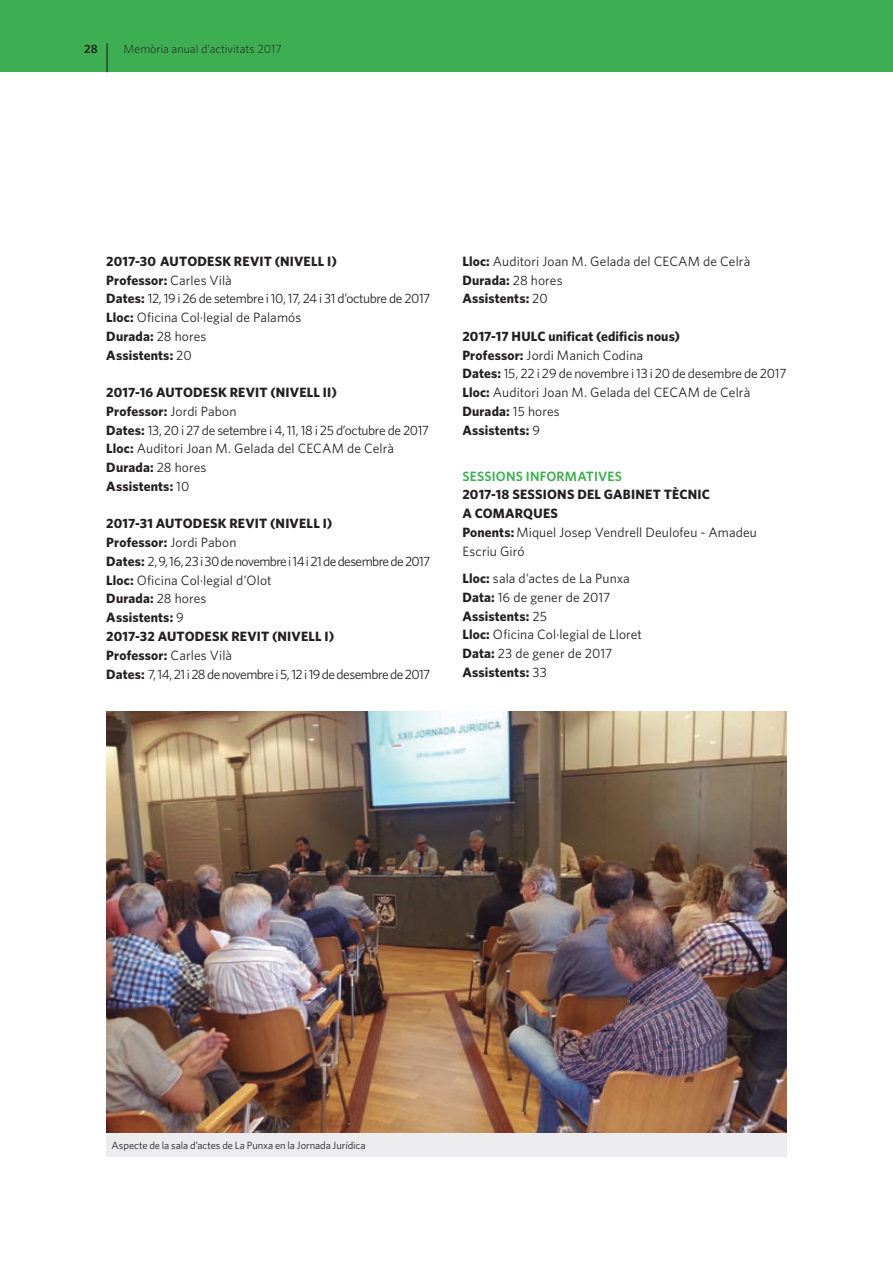
<style>
.page{position:relative;width:893px;height:1263px;background:#fff}
.page>*{position:absolute;margin:0;border:0;box-sizing:border-box;transform-origin:0 0}
.t1{font:13.5px/18.8px "Whitney";color:#231f20}
.t2{font:13.5px/18.8px "Whitney";letter-spacing:-.04em;color:#231f20}
.t3{font:13.5px/18.8px "Whitney";letter-spacing:-.025em;color:#231f20}
.t4{font:700 13.5px/18.8px "Whitney";letter-spacing:.015em;color:#231f20}
.t5{font:600 13.5px "Whitney";letter-spacing:.015em;color:#3dae51}
.t6{font:300 12px "Whitney";color:#231f20}
.t7{font:600 12px "Whitney";color:#231f20}
.t8{font:10.5px "Whitney";letter-spacing:-.005em;color:#231f20}
.s1{font-weight:700}
.s2{font-weight:400}
</style>
<div class="page">
<div style="left:0;top:0;width:893px;height:72px;background:#3dae51"></div>
<hr style="left:106px;top:43px;width:2px;height:29px;background:#231f20">
<img style="left:106px;top:712px;width:680px;height:421px">
<div style="left:106px;top:1133px;width:681px;height:24px;background:#ececee"></div>
<p class="t7" style="left:84px;top:41px;width:15px">28</p>
<p class="t6" style="left:124px;top:42px;width:160px">Memòria anual d’activitats 2017</p>
<p class="t3" style="left:106px;top:252px;width:326px"><span class="s1">2017-30 AUTODESK REVIT (NIVELL I)<br>Professor:</span> Carles Vilà<br><span class="s1">Dates:</span> 12, 19 i 26 de setembre i 10, 17, 24 i 31 d’octubre de 2017<br><span class="s1">Lloc:</span> Oficina Col·legial de Palamós<br><span class="s1">Durada:</span> 28 hores<br><span class="s1">Assistents:</span> 20</p>
<p class="t1" style="left:106px;top:383px;width:324px"><span class="s1">2017-16 AUTODESK REVIT (NIVELL II)<br>Professor:</span> Jordi Pabon<br><span class="s1">Dates:</span> 13, 20 i 27 de setembre i 4, 11, 18 i 25 d’octubre de 2017<br><span class="s1">Lloc:</span> Auditori Joan M. Gelada del CECAM de Celrà<br><span class="s1">Durada:</span> 28 hores<br><span class="s1">Assistents:</span> 10</p>
<p class="t2" style="left:106px;top:514px;width:326px"><span class="s1">2017-31 AUTODESK REVIT (NIVELL I)<br>Professor:</span> Jordi Pabon<br><span class="s1">Dates:</span> 2, 9, 16, 23 i 30 de novembre i 14 i 21 de desembre de 2017<br><span class="s1">Lloc:</span> Oficina Col·legial d’Olot<br><span class="s1">Durada:</span> 28 hores<br><span class="s1">Assistents:</span> 9<br><span class="s1">2017-32 AUTODESK REVIT (NIVELL I)<br>Professor:</span> Carles Vilà<br><span class="s1">Dates:</span> 7, 14, 21 i 28 de novembre i 5, 12 i 19 de desembre de 2017</p>
<p class="t1" style="left:462px;top:252px;width:289px"><span class="s1">Lloc:</span> Auditori Joan M. Gelada del CECAM de Celrà<br><span class="s1">Durada:</span> 28 hores<br><span class="s1">Assistents:</span> 20</p>
<p class="t1" style="left:462px;top:327px;width:326px"><span class="s1">2017-17 HULC unificat (edificis nous)<br>Professor:</span> Jordi Manich Codina<br><span class="s1">Dates:</span> 15, 22 i 29 de novembre i 13 i 20 de desembre de 2017<br><span class="s1">Lloc:</span> Auditori Joan M. Gelada del CECAM de Celrà <span class="s1">Durada:</span> 15 hores<br><span class="s1">Assistents:</span> 9</p>
<p class="t5" style="left:462px;top:468px;width:161px">SESSIONS INFORMATIVES</p>
<p class="t4" style="left:462px;top:485px;width:296px">2017-18 SESSIONS DEL GABINET TÈCNIC<br>A COMARQUES<br>Ponents:<span class="s2">Miquel Josep Vendrell Deulofeu - Amadeu<br>Escriu Giró</span></p>
<p class="t1" style="left:462px;top:569px;width:181px"><span class="s1">Lloc:</span> sala d’actes de La Punxa<br><span class="s1">Data:</span> 16 de gener de 2017<br><span class="s1">Assistents:</span> 25<br><span class="s1">Lloc:</span> Oficina Col·legial de Lloret<br><span class="s1">Data:</span> 23 de gener de 2017<br><span class="s1">Assistents:</span> 33</p>
<p class="t8" style="left:112px;top:1139px;width:255px">Aspecte de la sala d’actes de La Punxa en la Jornada Jurídica</p>
</div>
